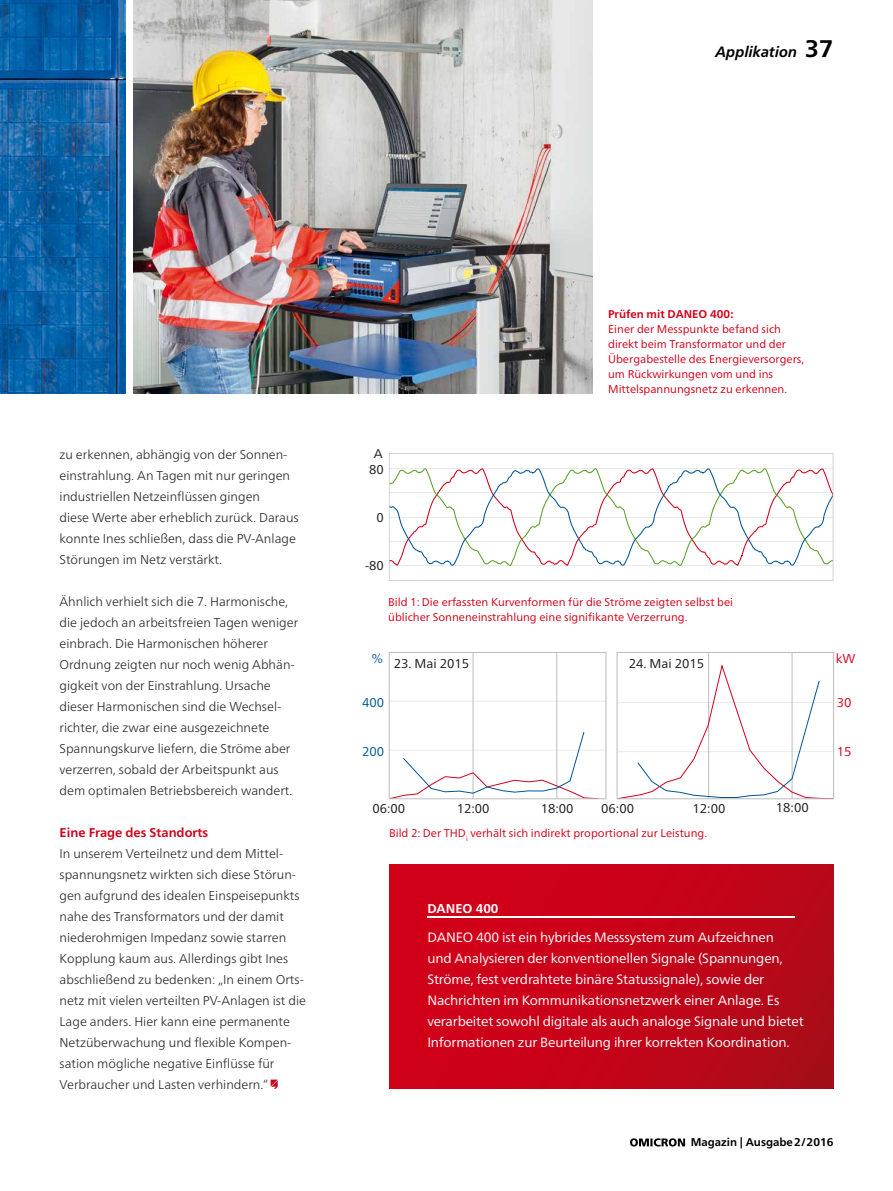
<style>
.page{position:relative;width:893px;height:1191px;background:#fff}
.page>*{position:absolute;margin:0;border:0;box-sizing:border-box;transform-origin:0 0}
.t1{font:italic 700 15px "Frutiger Neue LTW1 G";color:#000}
.t2{font:13.5px/21px "Frutiger Neue LTW1 G";letter-spacing:-.015em;color:#fff}
.t3{font:300 12.75px/21px "Frutiger Neue LTW1 G";color:#282829}
.t4{font:12.75px "Frutiger Neue LTW1 G";color:#1b1c19}
.t5{font:700 12.75px "Frutiger Neue LTW1 G";color:#d10019}
.t6{font:700 12.75px "Frutiger Neue LTW1 G";color:#fff}
.t7{font:12.75px "Frutiger Neue LTW1 G";color:#005595}
.t8{font:12.75px "Frutiger Neue LTW1 G";color:#d10019}
.t9{font:11.25px/15px "Frutiger Neue LTW1 G";color:#d10019}
.t10{font:700 11.25px "Frutiger Neue LTW1 G";color:#000}
.t11{font:700 11.25px "Frutiger Neue LTW1 G";color:#d10019}
.s1{font-style:normal;font-size:24px}
</style>
<div class="page">
<img style="left:0;top:0;width:125px;height:393px">
<img style="left:134px;top:0;width:459px;height:393px">
<svg style="left:389px;top:453px;width:444px;height:128px"></svg>
<svg style="left:630px;top:1138px;width:55px;height:8px"></svg>
<div style="left:389px;top:865px;width:444px;height:224px;background:linear-gradient(to right,#d70019,#b30919)"></div>
<hr style="left:427px;top:916px;width:368px;height:2px;background:#fff">
<svg style="left:271px;top:1079px;width:7px;height:10px"></svg>
<hr style="left:389px;top:701px;width:217px;height:1px;background:#e8e9e9">
<hr style="left:389px;top:750px;width:217px;height:1px;background:#e8e9e9">
<hr style="left:473px;top:653px;width:1px;height:146px;background:#bdbbbc">
<hr style="left:556px;top:652px;width:1px;height:146px;background:#bdbbbc">
<hr style="left:708px;top:652px;width:1px;height:146px;background:#bdbbbc">
<hr style="left:792px;top:652px;width:1px;height:146px;background:#bdbbbc">
<svg style="left:388px;top:731px;width:197px;height:67px"></svg>
<svg style="left:616px;top:662px;width:216px;height:136px"></svg>
<div style="left:389px;top:652px;width:217px;height:147px;border:1px solid #bdbbbc"></div>
<div style="left:617px;top:652px;width:217px;height:147px;border:1px solid #bdbbbc"></div>
<p class="t1" style="left:715px;top:42px;width:119px">Applikation <span class="s1">37</span></p>
<p class="t3" style="left:60px;top:443px;width:241px">zu erkennen, abhängig von der Sonnen&shy;einstrahlung. An Tagen mit nur geringen industriellen Netzeinflüssen gingen<br>diese Werte aber erheblich zurück. Daraus konnte Ines schließen, dass die PV-Anlage Störungen im Netz verstärkt.</p>
<p class="t3" style="left:60px;top:590px;width:240px">Ähnlich verhielt sich die 7. Harmonische, die jedoch an arbeitsfreien Tagen weniger einbrach. Die Harmonischen höherer Ordnung zeigten nur noch wenig Abhän&shy;gigkeit von der Einstrahlung. Ursache dieser Harmonischen sind die Wechsel&shy;richter, die zwar eine ausgezeichnete Spannungskurve liefern, die Ströme aber verzerren, sobald der Arbeitspunkt aus dem optimalen Betriebsbereich wandert.</p>
<p class="t5" style="left:60px;top:825px;width:150px">Eine Frage des Standorts</p>
<p class="t3" style="left:60px;top:842px;width:248px">In unserem Verteilnetz und dem Mittel&shy;spannungsnetz wirkten sich diese Störun&shy;gen aufgrund des idealen Einspeisepunkts nahe des Transformators und der damit niederohmigen Impedanz sowie starren Kopplung kaum aus. Allerdings gibt Ines abschließend zu bedenken: „In einem Orts&shy;netz mit vielen verteilten PV-Anlagen ist die Lage anders. Hier kann eine permanente Netzüberwachung und flexible Kompen&shy;sation mögliche negative Einflüsse für Verbraucher und Lasten verhindern.“</p>
<p class="t4" style="left:374px;top:446px;width:11px">A</p>
<p class="t4" style="left:369px;top:461px;width:16px">80</p>
<p class="t4" style="left:377px;top:510px;width:9px">0</p>
<p class="t4" style="left:365px;top:558px;width:20px">-80</p>
<p class="t11" style="left:608px;top:308px;width:127px">Prüfen mit DANEO 400:</p>
<p class="t9" style="left:608px;top:322px;width:197px">Einer der Messpunkte befand sich direkt beim Transformator und der Übergabestelle des Energieversorgers, um Rückwirkungen vom und ins Mittelspannungsnetz zu erkennen.</p>
<p class="t9" style="left:388px;top:594px;width:346px">Bild 1: Die erfassten Kurvenformen für die Ströme zeigten selbst bei üblicher Sonneneinstrahlung eine signifikante Verzerrung.</p>
<p class="t7" style="left:371px;top:650px;width:13px">%</p>
<p class="t7" style="left:362px;top:694px;width:24px">400</p>
<p class="t7" style="left:362px;top:743px;width:24px">200</p>
<p class="t4" style="left:394px;top:656px;width:77px">23. Mai 2015</p>
<p class="t4" style="left:629px;top:656px;width:77px">24. Mai 2015</p>
<p class="t4" style="left:372px;top:800px;width:34px">06:00</p>
<p class="t4" style="left:457px;top:800px;width:34px">12:00</p>
<p class="t4" style="left:541px;top:800px;width:34px">18:00</p>
<p class="t4" style="left:601px;top:800px;width:34px">06:00</p>
<p class="t4" style="left:692px;top:800px;width:34px">12:00</p>
<p class="t4" style="left:776px;top:800px;width:34px">18:00</p>
<p class="t9" style="left:389px;top:825px;width:319px">Bild 2: Der THD<sub>i</sub> verhält sich indirekt proportional zur Leistung.</p>
<p class="t6" style="left:427px;top:900px;width:73px">DANEO 400</p>
<p class="t2" style="left:427px;top:926px;width:378px">DANEO 400 ist ein hybrides Messsystem zum Aufzeichnen<br>und Analysieren der konventionellen Signale (Spannungen, Ströme, fest verdrahtete binäre Statussignale), sowie der Nachrichten im Kommunikationsnetzwerk einer Anlage. Es verarbeitet sowohl digitale als auch analoge Signale und bietet Informationen zur Beurteilung ihrer korrekten Koordination.</p>
<p class="t8" style="left:836px;top:650px;width:21px">kW</p>
<p class="t8" style="left:837px;top:694px;width:16px">30</p>
<p class="t8" style="left:837px;top:743px;width:16px">15</p>
<p class="t10" style="left:691px;top:1135px;width:144px">Magazin | Ausgabe 2/2016</p>
</div>
